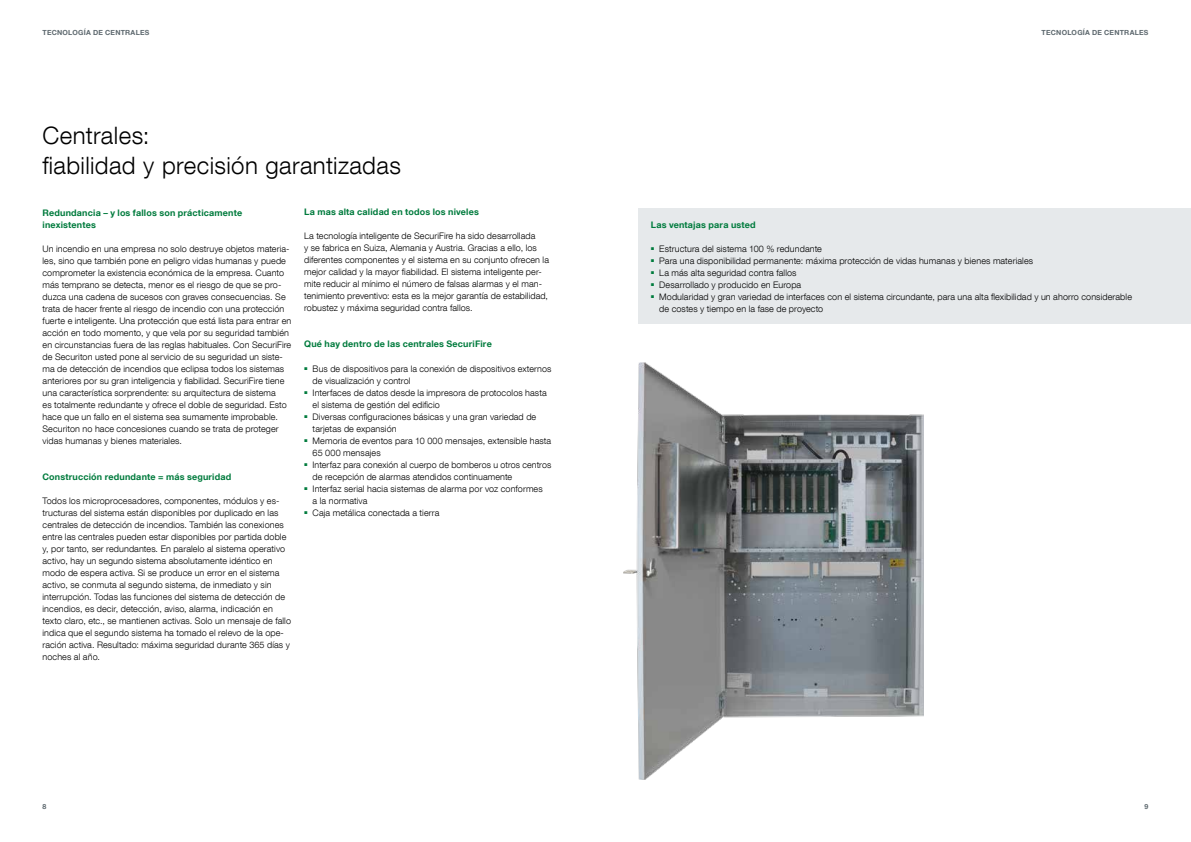
<style>
.page{position:relative;width:1191px;height:842px;background:#fff}
.page>*{position:absolute;margin:0;border:0;box-sizing:border-box;transform-origin:0 0}
.t1{font:300 24px/30px "Helvetica Neue LT Com";letter-spacing:.015em;color:#000}
.t2{font:300 9px/12px "Helvetica Neue LT Com";letter-spacing:.01em;color:#000}
.t3{font:700 9px/12px "Helvetica Neue LT Com";letter-spacing:.02em;color:#007b3d}
.t4{font:700 7px "Helvetica Neue LT Com";letter-spacing:.035em;color:#5d686e}
</style>
<div class="page">
<img style="left:623px;top:363px;width:300px;height:417px">
<div style="left:638px;top:208px;width:553px;height:116px;background:#e6e9eb"></div>
<p class="t4" style="left:43px;top:28px;width:108px">Tecnología de centrales</p>
<p class="t4" style="left:1041px;top:28px;width:108px">Tecnología de centrales</p>
<h1 class="t1" style="left:43px;top:119px;width:360px">Centrales:<br>fiabilidad y precisión garantizadas</h1>
<p class="t3" style="left:43px;top:206px;width:201px">Redundancia – y los fallos son prácticamente inexistentes</p>
<p class="t2" style="left:43px;top:242px;width:250px">Un incendio en una empresa no solo destruye objetos materia&shy;les, sino que también pone en peligro vidas humanas y puede comprometer la existencia económica de la empresa. Cuanto más temprano se detecta, menor es el riesgo de que se pro&shy;duzca una cadena de sucesos con graves consecuencias. Se trata de hacer frente al riesgo de incendio con una protección fuerte e inteligente. Una protección que está lista para entrar en acción en todo momento, y que vela por su seguridad también en circunstancias fuera de las reglas habituales. Con SecuriFire de Securiton usted pone al servicio de su seguridad un siste&shy;ma de detección de incendios que eclipsa todos los sistemas anteriores por su gran inteligencia y fiabilidad. SecuriFire tiene una característica sorprendente: su arquitectura de sistema<br>es totalmente redundante y ofrece el doble de seguridad. Esto hace que un fallo en el sistema sea sumamente improbable.<br>Securiton no hace concesiones cuando se trata de proteger vidas humanas y bienes materiales.</p>
<p class="t3" style="left:43px;top:470px;width:190px">Construcción redundante = más seguridad</p>
<p class="t2" style="left:43px;top:494px;width:250px">Todos los microprocesadores, componentes, módulos y es&shy;tructuras del sistema están disponibles por duplicado en las centrales de detección de incendios. También las conexiones entre las centrales pueden estar disponibles por partida doble y, por tanto, ser redundantes. En paralelo al sistema operativo activo, hay un segundo sistema absolutamente idéntico en modo de espera activa. Si se produce un error en el sistema activo, se conmuta al segundo sistema, de inmediato y sin interrupción. Todas las funciones del sistema de detección de incendios, es decir, detección, aviso, alarma, indicación en texto claro, etc., se mantienen activas. Solo un mensaje de fallo indica que el segundo sistema ha tomado el relevo de la ope&shy;ración activa. Resultado: máxima seguridad durante 365 días y noches al año.</p>
<p class="t3" style="left:304px;top:206px;width:176px">La mas alta calidad en todos los niveles</p>
<p class="t2" style="left:304px;top:230px;width:246px">La tecnología inteligente de SecuriFire ha sido desarrollada<br>y se fabrica en Suiza, Alemania y Austria. Gracias a ello, los diferentes componentes y el sistema en su conjunto ofrecen la mejor calidad y la mayor fiabilidad. El sistema inteligente per&shy;mite reducir al mínimo el número de falsas alarmas y el man&shy;tenimiento preventivo: esta es la mejor garantía de estabilidad, robustez y máxima seguridad contra fallos.</p>
<p class="t3" style="left:304px;top:338px;width:189px">Qué hay dentro de las centrales SecuriFire</p>
<p class="t2" style="left:313px;top:362px;width:240px;text-indent:-9px"><sup>■</sup> Bus de dispositivos para la conexión de dispositivos externos de visualización y control</p>
<p class="t2" style="left:313px;top:386px;width:236px;text-indent:-9px"><sup>■</sup> Interfaces de datos desde la impresora de protocolos hasta el sistema de gestión del edificio</p>
<p class="t2" style="left:313px;top:410px;width:225px;text-indent:-9px"><sup>■</sup> Diversas configuraciones básicas y una gran variedad de tarjetas de expansión</p>
<p class="t2" style="left:313px;top:434px;width:240px;text-indent:-9px"><sup>■</sup> Memoria de eventos para 10 000 mensajes, extensible hasta<br>65 000 mensajes</p>
<p class="t2" style="left:313px;top:458px;width:240px;text-indent:-9px"><sup>■</sup> Interfaz para conexión al cuerpo de bomberos u otros centros de recepción de alarmas atendidos continuamente</p>
<p class="t2" style="left:313px;top:482px;width:232px;text-indent:-9px"><sup>■</sup> Interfaz serial hacia sistemas de alarma por voz conformes a la normativa</p>
<p class="t2" style="left:304px;top:506px;width:137px"><sup>■</sup> Caja metálica conectada a tierra</p>
<p class="t3" style="left:651px;top:218px;width:106px">Las ventajas para usted</p>
<p class="t2" style="left:651px;top:242px;width:173px"><sup>■</sup> Estructura del sistema 100 % redundante</p>
<p class="t2" style="left:651px;top:254px;width:384px"><sup>■</sup> Para una disponibilidad permanente: máxima protección de vidas humanas y bienes materiales</p>
<p class="t2" style="left:651px;top:266px;width:147px"><sup>■</sup> La más alta seguridad contra fallos</p>
<p class="t2" style="left:651px;top:278px;width:152px"><sup>■</sup> Desarrollado y producido en Europa</p>
<p class="t2" style="left:659px;top:290px;width:474px;text-indent:-9px"><sup>■</sup> Modularidad y gran variedad de interfaces con el sistema circundante, para una alta flexibilidad y un ahorro considerable de costes y tiempo en la fase de proyecto</p>
<p class="t4" style="left:43px;top:802px;width:5px">8</p>
<p class="t4" style="left:1144px;top:802px;width:5px">9</p>
</div>
